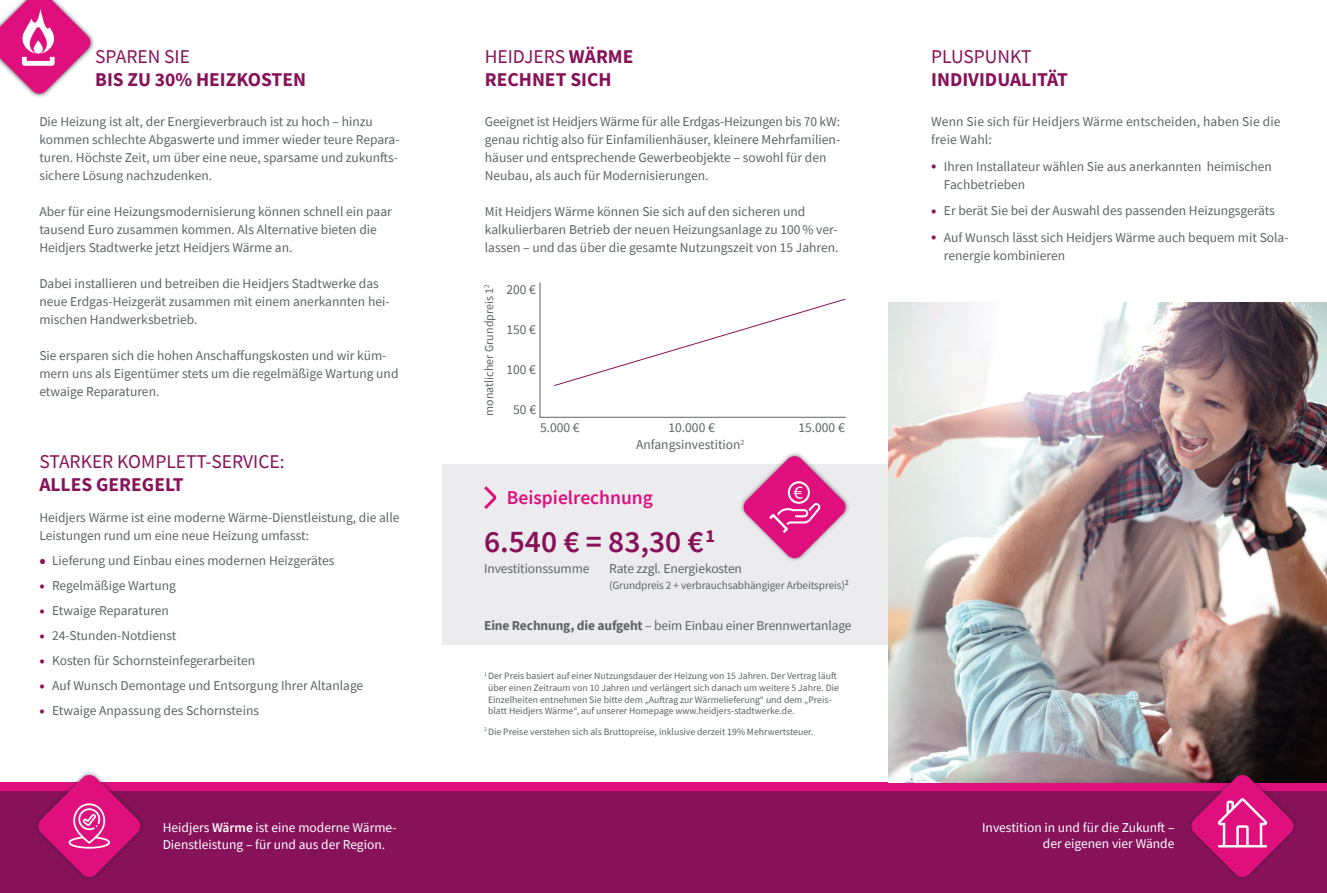
<style>
.page{position:relative;width:1327px;height:893px;background:#fff}
.page>*{position:absolute;margin:0;border:0;box-sizing:border-box;transform-origin:0 0}
.t1{font:600 31.35px "Source Sans Pro";color:#87125a}
.t2{font:700 19.5px/22.5px "Source Sans Pro";color:#87125a}
.t3{font:19.5px "Source Sans Pro";color:#87125a}
.t4{font:600 19.5px "Source Sans Pro";color:#df107e}
.t5{font:13.5px/18px "Source Sans Pro";color:#5e6366}
.t6{font:13.5px/16.2px "Source Sans Pro";color:#fff}
.t7{font:12px "Source Sans Pro";color:#5e6366}
.t8{font:11.25px "Source Sans Pro";letter-spacing:-.01em;color:#5e6366}
.t9{font:9.75px/11.7px "Source Sans Pro";color:#5e6366}
.s1{font-weight:900;font-size:17.55px;color:#87125a}
.s2{font-size:17.55px;color:#87125a}
.s3{font-weight:600}
.s4{font-weight:400}
.s5{font-weight:700}
</style>
<div class="page">
<div style="left:0;top:791px;width:1327px;height:102px;background:#87125a"></div>
<div style="left:0;top:783px;width:1327px;height:8px;background:#df107e"></div>
<div style="left:0;top:0;width:95px;height:98px;background:#231f20;opacity:.75"></div>
<svg style="left:0;top:0;width:91px;height:94px"></svg>
<div style="left:34px;top:770px;width:111px;height:111px;background:#231f20;opacity:.55"></div>
<svg style="left:37px;top:774px;width:104px;height:104px"></svg>
<div style="left:442px;top:465px;width:447px;height:180px;background:#ececee"></div>
<div style="left:739px;top:451px;width:111px;height:112px;background:#231f20;opacity:.55"></div>
<svg style="left:742px;top:455px;width:104px;height:104px"></svg>
<svg style="left:484px;top:486px;width:13px;height:23px"></svg>
<svg style="left:539px;top:282px;width:307px;height:136px"></svg>
<img style="left:889px;top:302px;width:438px;height:480px">
<div style="left:1186px;top:770px;width:112px;height:111px;background:#231f20;opacity:.55"></div>
<svg style="left:1190px;top:774px;width:104px;height:104px"></svg>
<h2 class="t3" style="left:95px;top:44px;width:96px">SPAREN SIE</h2>
<h2 class="t2" style="left:95px;top:68px;width:212px">BIS ZU 30% HEIZKOSTEN</h2>
<p class="t5" style="left:39px;top:112px;width:362px">Die Heizung ist alt, der Energieverbrauch ist zu hoch – hinzu kommen schlechte Abgaswerte und immer wieder teure Repara&shy;turen. Höchste Zeit, um über eine neue, sparsame und zukunfts&shy;sichere Lösung nachzudenken.</p>
<p class="t5" style="left:39px;top:202px;width:354px">Aber für eine Heizungsmodernisierung können schnell ein paar tausend Euro zusammen kommen. Als Alternative bieten die<br>Heidjers Stadtwerke jetzt Heidjers Wärme an.</p>
<p class="t5" style="left:39px;top:274px;width:352px">Dabei installieren und betreiben die Heidjers Stadtwerke das neue Erdgas-Heizgerät zusammen mit einem anerkannten hei&shy;mischen Handwerksbetrieb.</p>
<p class="t5" style="left:39px;top:346px;width:361px">Sie ersparen sich die hohen Anschaffungskosten und wir küm&shy;mern uns als Eigentümer stets um die regelmäßige Wartung und etwaige Reparaturen.</p>
<h2 class="t3" style="left:39px;top:449px;width:247px">STARKER KOMPLETT-SERVICE:</h2>
<h2 class="t2" style="left:39px;top:472px;width:146px">ALLES GEREGELT</h2>
<p class="t5" style="left:39px;top:508px;width:362px">Heidjers Wärme ist eine moderne Wärme-Dienstleistung, die alle<br>Leistungen rund um eine neue Heizung umfasst:</p>
<p class="t5" style="left:39px;top:551px;width:297px"><span class="s1">•</span> Lieferung und Einbau eines modernen Heizgerätes</p>
<p class="t5" style="left:39px;top:576px;width:138px"><span class="s2">•</span> Regelmäßige Wartung</p>
<p class="t5" style="left:39px;top:601px;width:131px"><span class="s2">•</span> Etwaige Reparaturen</p>
<p class="t5" style="left:39px;top:626px;width:139px"><span class="s2">•</span> 24-Stunden-Notdienst</p>
<p class="t5" style="left:39px;top:651px;width:217px"><span class="s2">•</span> Kosten für Schornsteinfegerarbeiten</p>
<p class="t5" style="left:39px;top:676px;width:325px"><span class="s2">•</span> Auf Wunsch Demontage und Entsorgung Ihrer Altanlage</p>
<p class="t5" style="left:39px;top:701px;width:221px"><span class="s2">•</span> Etwaige Anpassung des Schornsteins</p>
<p class="t6" style="left:163px;top:820px;width:235px">Heidjers <span class="s3">Wärme</span> ist eine moderne Wärme-<br>Dienstleistung – für und aus der Region.</p>
<h2 class="t2" style="left:485px;top:45px;width:150px"><span class="s4">HEIDJERS</span> WÄRME<br>RECHNET SICH</h2>
<p class="t5" style="left:485px;top:112px;width:357px">Geeignet ist Heidjers Wärme für alle Erdgas-Heizungen bis 70 kW: genau richtig also für Einfamilienhäuser, kleinere Mehrfamilien&shy;häuser und entsprechende Gewerbeobjekte – sowohl für den Neubau, als auch für Modernisierungen.</p>
<p class="t5" style="left:485px;top:202px;width:355px">Mit Heidjers Wärme können Sie sich auf den sicheren und kalkulierbaren Betrieb der neuen Heizungsanlage zu 100% ver&shy;lassen – und das über die gesamte Nutzungszeit von 15 Jahren.</p>
<p class="t7" style="left:481px;top:416px;width:133px;rotate:-90deg">monatlicher Grundpreis 1<sup>2</sup></p>
<p class="t5" style="left:506px;top:280px;width:31px">200 €</p>
<p class="t5" style="left:506px;top:320px;width:31px">150 €</p>
<p class="t5" style="left:506px;top:360px;width:31px">100 €</p>
<p class="t5" style="left:513px;top:401px;width:24px">50 €</p>
<p class="t5" style="left:540px;top:419px;width:41px">5.000 €</p>
<p class="t5" style="left:668px;top:419px;width:48px">10.000 €</p>
<p class="t5" style="left:798px;top:419px;width:48px">15.000 €</p>
<p class="t5" style="left:636px;top:436px;width:110px">Anfangsinvestition<sup>2</sup></p>
<h2 class="t4" style="left:507px;top:485px;width:147px">Beispielrechnung</h2>
<h1 class="t1" style="left:484px;top:521px;width:233px">6.540 € = 83,30 €<sup>1</sup></h1>
<p class="t5" style="left:609px;top:559px;width:134px">Rate zzgl. Energiekosten</p>
<p class="t8" style="left:609px;top:578px;width:241px">(Grundpreis 2 + verbrauchsabhängiger Arbeitspreis)<sup>2</sup></p>
<p class="t5" style="left:484px;top:559px;width:107px">Investitionssumme</p>
<p class="t5" style="left:484px;top:616px;width:369px"><span class="s5">Eine Rechnung, die aufgeht</span> – beim Einbau einer Brennwertanlage</p>
<p class="t9" style="left:488px;top:670px;width:352px;text-indent:-4px"><sup>1</sup> Der Preis basiert auf einer Nutzungsdauer der Heizung von 15 Jahren. Der Vertrag läuft über einen Zeitraum von 10 Jahren und verlängert sich danach um weitere 5 Jahre. Die Einzelheiten entnehmen Sie bitte dem „Auftrag zur Wärmelieferung“ und dem „Preis&shy;blatt Heidjers Wärme“, auf unserer Homepage www.heidjers-stadtwerke.de.</p>
<p class="t9" style="left:484px;top:725px;width:331px"><sup>2</sup> Die Preise verstehen sich als Bruttopreise, inklusive derzeit 19% Mehrwertsteuer.</p>
<h2 class="t3" style="left:931px;top:44px;width:102px">PLUSPUNKT</h2>
<h2 class="t2" style="left:931px;top:68px;width:138px">INDIVIDUALITÄT</h2>
<p class="t5" style="left:931px;top:112px;width:351px">Wenn Sie sich für Heidjers Wärme entscheiden, haben Sie die freie Wahl:</p>
<p class="t5" style="left:944px;top:157px;width:329px;text-indent:-13px"><span class="s2">•</span> Ihren Installateur wählen Sie aus anerkannten heimischen<br>Fachbetrieben</p>
<p class="t5" style="left:931px;top:201px;width:345px"><span class="s2">•</span> Er berät Sie bei der Auswahl des passenden Heizungsgeräts</p>
<p class="t5" style="left:944px;top:228px;width:346px;text-indent:-13px"><span class="s2">•</span> Auf Wunsch lässt sich Heidjers Wärme auch bequem mit Sola&shy;renergie kombinieren</p>
<p class="t6" style="left:982px;top:819px;width:194px;text-align:right">Investition in und für die Zukunft – der eigenen vier Wände</p>
</div>
